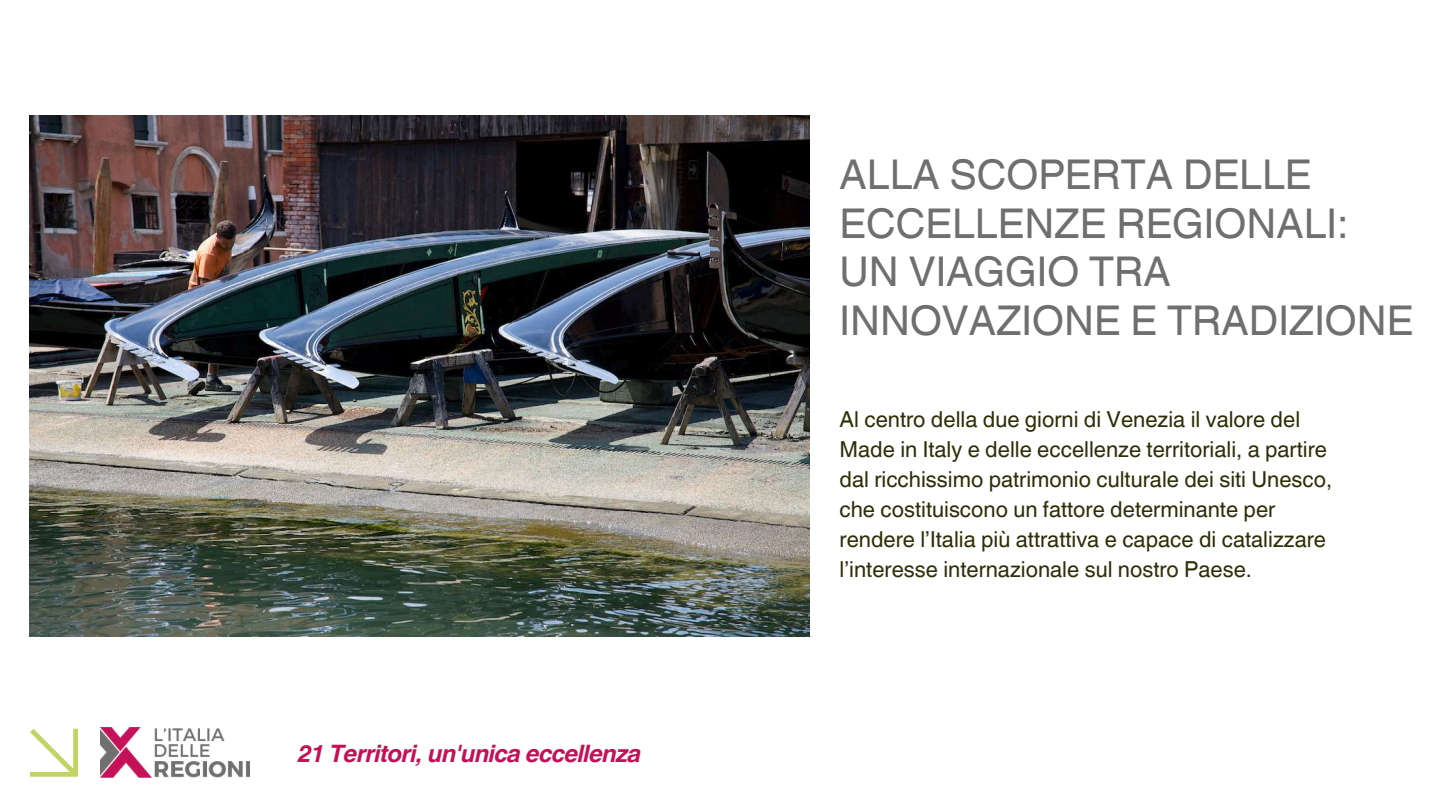
<style>
.page{position:relative;width:1440px;height:810px;background:#fff}
.page>*{position:absolute;margin:0;border:0;box-sizing:border-box;transform-origin:0 0}
.t1{font:41px/48.8px "Helvetica World";color:#706f6f}
.t2{font:italic 700 24px "Helvetica World";letter-spacing:-.03em;color:#c31057}
.t3{font:22px/30px "Helvetica World";color:#2e2d07}
</style>
<div class="page">
<img style="left:30px;top:116px;width:780px;height:520px">
<svg style="left:30px;top:729px;width:48px;height:48px"></svg>
<img style="left:100px;top:728px;width:150px;height:50px">
<p class="t2" style="left:298px;top:734px;width:345px">21 Territori, un'unica eccellenza</p>
<h1 class="t1" style="left:840px;top:150px;width:575px">ALLA SCOPERTA DELLE<br>ECCELLENZE REGIONALI:<br>UN VIAGGIO TRA<br>INNOVAZIONE E TRADIZIONE</h1>
<p class="t3" style="left:840px;top:405px;width:494px">Al centro della due giorni di Venezia il valore del Made in Italy e delle eccellenze territoriali, a partire dal ricchissimo patrimonio culturale dei siti Unesco, che costituiscono un fattore determinante per rendere l’Italia più attrattiva e capace di catalizzare l’interesse internazionale sul nostro Paese.</p>
</div>
